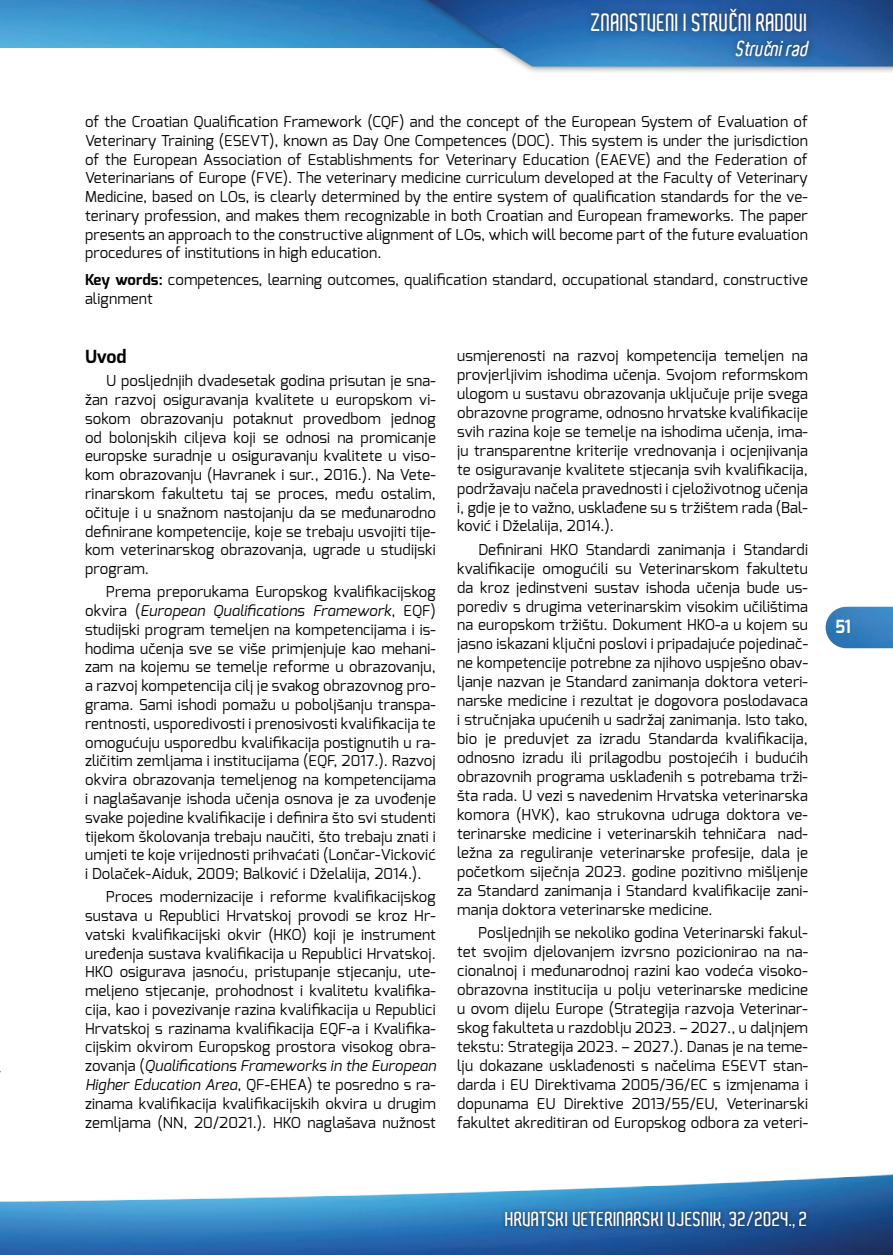
<style>
.page{position:relative;width:893px;height:1255px;background:#fff}
.page>*{position:absolute;margin:0;border:0;box-sizing:border-box;transform-origin:0 0}
.t1{font:600 24px "Aldo";color:#fff;scale:.9 1}
.t2{font:italic 600 21px "Aldo";color:#fff;scale:.9 1}
.t3{font:600 19.5px "Aldo";color:#fff}
.t4{font:700 18.15px "Exo";color:#fff;scale:.9 1}
.t5{font:700 18px "Exo";color:#040503}
.t6{font:15px/18.8px "Exo";letter-spacing:.01em;color:#040503;text-align:justify}
.s1{font-family:"Libel Suit Rg";font-weight:400;font-size:22.5px}
.s2{font-family:"Libel Suit Rg";font-weight:400;font-size:18.45px}
.s3{font-weight:700}
.s4{font-style:italic}
</style>
<div class="page">
<img style="left:0;top:0;width:388px;height:47px">
<div style="left:388px;top:0;width:505px;height:75px;background:#231f20;opacity:.75"></div>
<img style="left:395px;top:0;width:498px;height:66px">
<img style="left:0;top:1174px;width:893px;height:80px">
<img style="left:826px;top:606px;width:67px;height:42px">
<div style="left:501px;top:1207px;width:310px;height:25px;background:#231f20;opacity:.75"></div>
<div style="left:584px;top:1px;width:233px;height:63px;background:#231f20;opacity:.75"></div>
<h1 class="t1" style="left:591px;top:9px;width:242px">ZNANSTVENI I STRU<span class="s1">Č</span>NI RADOVI</h1>
<h2 class="t2" style="left:735px;top:36px;width:87px">Stru<span class="s2">č</span>nirad</h2>
<p class="t6" style="left:85px;top:112px;width:724px">of the Croatian Qualification Framework (CQF) and the concept of the European System of Evaluation of Veterinary Training (ESEVT), known as Day One Competences (DOC). This system is under the jurisdiction of the European Association of Establishments for Veterinary Education (EAEVE) and the Federation of Veterinarians of Europe (FVE). The veterinary medicine curriculum developed at the Faculty of Veterinary Medicine, based on LOs, is clearly determined by the entire system of qualification standards for the ve&shy;terinary profession, and makes them recognizable in both Croatian and European frameworks. The paper presents an approach to the constructive alignment of LOs, which will become part of the future evaluation procedures of institutions in high education.</p>
<p class="t6" style="left:85px;top:270px;width:724px"><span class="s3">Key words:</span> competences, learning outcomes, qualification standard, occupational standard, constructive alignment</p>
<p class="t5" style="left:85px;top:345px;width:43px">Uvod</p>
<p class="t6" style="left:85px;top:371px;width:352px;text-indent:21px">U posljednjih dvadesetak godina prisutan je sna&shy;žan razvoj osiguravanja kvalitete u europskom vi&shy;sokom obrazovanju potaknut provedbom jednog od bolonjskih ciljeva koji se odnosi na promicanje europske suradnje u osiguravanju kvalitete u viso&shy;kom obrazovanju (Havranek i sur., 2016.). Na Vete&shy;rinarskom fakultetu taj se proces, među ostalim, očituje i u snažnom nastojanju da se međunarodno definirane kompetencije, koje se trebaju usvojiti tije&shy;kom veterinarskog obrazovanja, ugrade u studijski program.</p>
<p class="t6" style="left:85px;top:582px;width:352px;text-indent:21px">Prema preporukama Europskog kvalifikacijskog okvira (<span class="s4">European Qualifications Framework</span>, EQF) studijski program temeljen na kompetencijama i is&shy;hodima učenja sve se više primjenjuje kao mehani&shy;zam na kojemu se temelje reforme u obrazovanju, a razvoj kompetencija cilj je svakog obrazovnog pro&shy;grama. Sami ishodi pomažu u poboljšanju transpa&shy;rentnosti, usporedivosti i prenosivosti kvalifikacija te omogućuju usporedbu kvalifikacija postignutih u ra&shy;zličitim zemljama i institucijama (EQF, 2017.). Razvoj okvira obrazovanja temeljenog na kompetencijama i naglašavanje ishoda učenja osnova je za uvođenje svake pojedine kvalifikacije i definira što svi studenti tijekom školovanja trebaju naučiti, što trebaju znati i umjeti te koje vrijednosti prihvaćati (Lončar-Vicković i Dolaček-Aiduk, 2009; Balković i Dželalija, 2014.).</p>
<p class="t6" style="left:85px;top:887px;width:352px;text-indent:21px">Proces modernizacije i reforme kvalifikacijskog sustava u Republici Hrvatskoj provodi se kroz Hr&shy;vatski kvalifikacijski okvir (HKO) koji je instrument uređenja sustava kvalifikacija u Republici Hrvatskoj.<br>HKO osigurava jasnoću, pristupanje stjecanju, ute&shy;meljeno stjecanje, prohodnost i kvalitetu kvalifika&shy;cija, kao i povezivanje razina kvalifikacija u Republici Hrvatskoj s razinama kvalifikacija EQF-a i Kvalifika&shy;cijskim okvirom Europskog prostora visokog obra&shy;zovanja (<span class="s4">Qualifications Frameworks in the European Higher Education Area</span>, QF-EHEA) te posredno s ra&shy;zinama kvalifikacija kvalifikacijskih okvira u drugim zemljama (NN, 20/2021.). HKO naglašava nužnost</p>
<p class="t6" style="left:457px;top:346px;width:352px">usmjerenosti na razvoj kompetencija temeljen na provjerljivim ishodima učenja. Svojom reformskom ulogom u sustavu obrazovanja uključuje prije svega obrazovne programe, odnosno hrvatske kvalifikacije svih razina koje se temelje na ishodima učenja, ima&shy;ju transparentne kriterije vrednovanja i ocjenjivanja te osiguravanje kvalitete stjecanja svih kvalifikacija, podržavaju načela pravednosti i cjeloživotnog učenja i, gdje je to važno, usklađene su s tržištem rada (Bal&shy;ković i Dželalija, 2014.).</p>
<p class="t6" style="left:457px;top:539px;width:352px;text-indent:21px">Definirani HKO Standardi zanimanja i Standardi kvalifikacije omogućili su Veterinarskom fakultetu da kroz jedinstveni sustav ishoda učenja bude us&shy;porediv s drugima veterinarskim visokim učilištima na europskom tržištu. Dokument HKO-a u kojem su jasno iskazani ključni poslovi i pripadajuće pojedinač&shy;ne kompetencije potrebne za njihovo uspješno obav&shy;ljanje nazvan je Standard zanimanja doktora veteri&shy;narske medicine i rezultat je dogovora poslodavaca i stručnjaka upućenih u sadržaj zanimanja. Isto tako, bio je preduvjet za izradu Standarda kvalifikacija, odnosno izradu ili prilagodbu postojećih i budućih obrazovnih programa usklađenih s potrebama trži&shy;šta rada. U vezi s navedenim Hrvatska veterinarska komora (HVK), kao strukovna udruga doktora ve&shy;terinarske medicine i veterinarskih tehničara nad&shy;ležna za reguliranje veterinarske profesije, dala je početkom siječnja 2023. godine pozitivno mišljenje za Standard zanimanja i Standard kvalifikacije zani&shy;manja doktora veterinarske medicine.</p>
<p class="t6" style="left:457px;top:923px;width:352px;text-indent:21px">Posljednjih se nekoliko godina Veterinarski fakul&shy;tet svojim djelovanjem izvrsno pozicionirao na na&shy;cionalnoj i međunarodnoj razini kao vodeća visoko&shy;obrazovna institucija u polju veterinarske medicine u ovom dijelu Europe (Strategija razvoja Veterinar&shy;skog fakulteta u razdoblju 2023. – 2027., u daljnjem tekstu: Strategija 2023. – 2027.). Danas je na teme&shy;lju dokazane usklađenosti s načelima ESEVT stan&shy;darda i EU Direktivama 2005/36/EC s izmjenama i dopunama EU Direktive 2013/55/EU, Veterinarski fakultet akreditiran od Europskog odbora za veteri-</p>
<p class="t4" style="left:835px;top:614px;width:19px">51</p>
<h3 class="t3" style="left:505px;top:1207px;width:304px">HRVATSKI VETERINARSKI VJESNIK, 32/2024., 2</h3>
</div>
